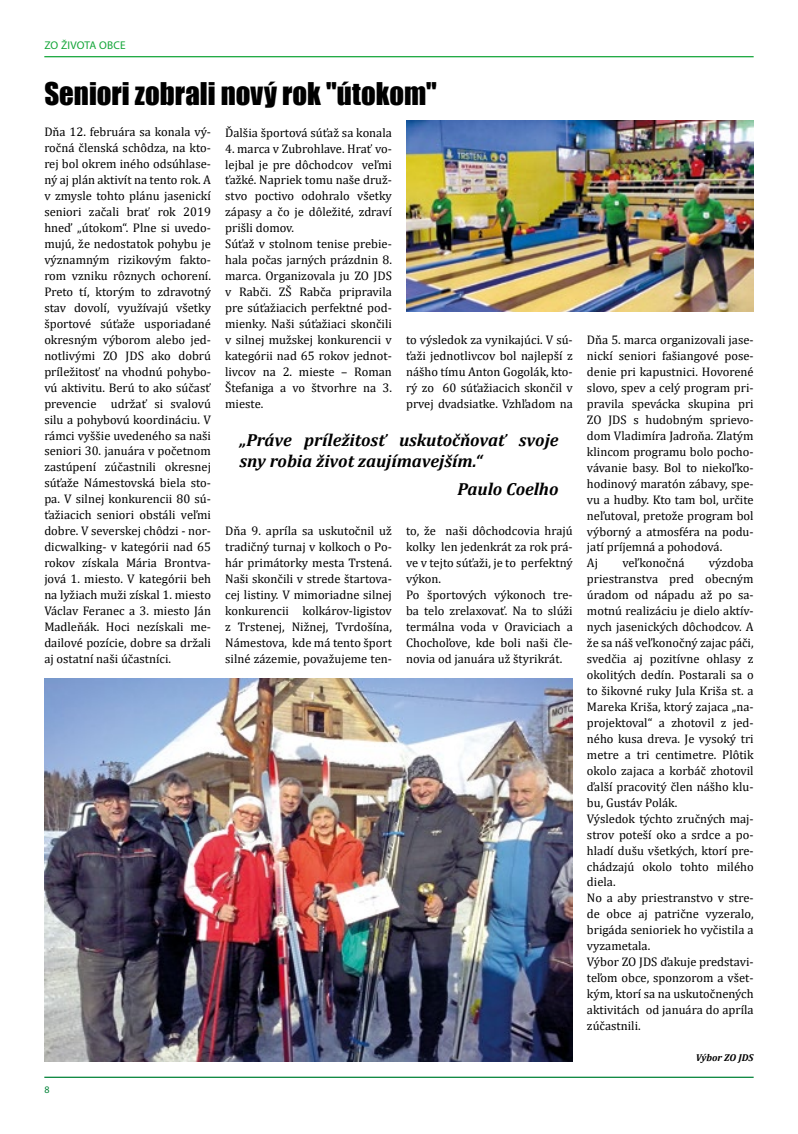
<style>
.page{position:relative;width:798px;height:1134px;background:#fff}
.page>*{position:absolute;margin:0;border:0;box-sizing:border-box;transform-origin:0 0}
.t1{font:28.75px "Impact";color:#000}
.t2{font:italic 700 17.5px/21px "Cambria";color:#000}
.t3{font:12.5px/16px "Cambria";color:#000}
.t4{font:11.25px "Myriad Pro";letter-spacing:.02em;color:#13a538}
.t5{font:italic 700 10px "Cambria";color:#000}
.t6{font:10px "Myriad Pro";color:#008237}
</style>
<div class="page">
<hr style="left:44px;top:56px;width:709px;height:1px;background:#13a538">
<hr style="left:44px;top:1077px;width:709px;height:1px;background:#008237">
<img style="left:406px;top:120px;width:347px;height:192px">
<img style="left:44px;top:679px;width:528px;height:382px">
<p class="t4" style="left:44px;top:39px;width:83px">ZO ŽIVOTA OBCE</p>
<h1 class="t1" style="left:44px;top:71px;width:394px">Seniori zobrali nový rok "útokom"</h1>
<p class="t3" style="left:44px;top:124px;width:168px;text-align:justify">Dňa 12. februára sa konala vý&shy;ročná členská schôdza, na kto&shy;rej bol okrem iného odsúhlase&shy;ný aj plán aktivít na tento rok. A v zmysle tohto plánu jasenickí seniori začali brať rok 2019 hneď „útokom“. Plne si uvedo&shy;mujú, že nedostatok pohybu je významným rizikovým fakto&shy;rom vzniku rôznych ochorení.<br>Preto tí, ktorým to zdravotný stav dovolí, využívajú všetky športové súťaže usporiadané okresným výborom alebo jed&shy;notlivými ZO JDS ako dobrú príležitosť na vhodnú pohybo&shy;vú aktivitu. Berú to ako súčasť prevencie udržať si svalovú silu a pohybovú koordináciu. V rámci vyššie uvedeného sa naši seniori 30. januára v početnom zastúpení zúčastnili okresnej súťaže Námestovská biela sto&shy;pa. V silnej konkurencii 80 sú&shy;ťažiacich seniori obstáli veľmi dobre. V severskej chôdzi - nor&shy;dicwalking- v kategórii nad 65 rokov získala Mária Brontva&shy;jová 1. miesto. V kategórii beh na lyžiach muži získal 1. miesto Václav Feranec a 3. miesto Ján Madleňák. Hoci nezískali me&shy;dailové pozície, dobre sa držali aj ostatní naši účastníci.</p>
<p class="t3" style="left:225px;top:124px;width:168px">Ďalšia športová súťaž sa konala</p>
<p class="t3" style="left:225px;top:140px;width:168px">4. marca v Zubrohlave. Hrať vo&shy;lejbal je pre dôchodcov veľmi ťažké. Napriek tomu naše druž&shy;stvo poctivo odohralo všetky zápasy a čo je dôležité, zdraví prišli domov.<br>Súťaž v stolnom tenise prebie&shy;hala počas jarných prázdnin 8. marca. Organizovala ju ZO JDS v Rabči. ZŠ Rabča pripravila pre súťažiacich perfektné pod&shy;mienky. Naši súťažiaci skončili v silnej mužskej konkurencii v kategórii nad 65 rokov jednot&shy;livcov na 2. mieste – Roman<br>Štefaniga a vo štvorhre na 3. mieste.</p>
<p class="t3" style="left:406px;top:332px;width:168px;text-align:justify">to výsledok za vynikajúci. V sú&shy;ťaži jednotlivcov bol najlepší z nášho tímu Anton Gogolák, kto&shy;rý zo 60 súťažiacich skončil v prvej dvadsiatke. Vzhľadom na</p>
<h2 class="t2" style="left:239px;top:429px;width:320px">„Práve príležitosť uskutočňovať svoje sny robia život zaujímavejším.“</h2>
<h2 class="t2" style="left:457px;top:478px;width:103px">Paulo Coelho</h2>
<p class="t3" style="left:225px;top:523px;width:168px;text-align:justify">Dňa 9. apríla sa uskutočnil už tradičný turnaj v kolkoch o Po&shy;hár primátorky mesta Trstená.<br>Naši skončili v strede štartova&shy;cej listiny. V mimoriadne silnej konkurencii kolkárov-ligistov z Trstenej, Nižnej, Tvrdošína, Námestova, kde má tento šport silné zázemie, považujeme ten-</p>
<p class="t3" style="left:406px;top:523px;width:168px">to, že naši dôchodcovia hrajú kolky len jedenkrát za rok prá&shy;ve v tejto súťaži, je to perfektný výkon.<br>Po športových výkonoch tre&shy;ba telo zrelaxovať. Na to slúži termálna voda v Oraviciach a<br>Chochoľove, kde boli naši čle&shy;novia od januára už štyrikrát.</p>
<p class="t6" style="left:44px;top:1084px;width:7px">8</p>
<p class="t3" style="left:586px;top:332px;width:168px">Dňa 5. marca organizovali jase&shy;nickí seniori fašiangové pose&shy;denie pri kapustnici. Hovorené slovo, spev a celý program pri&shy;pravila spevácka skupina pri<br>ZO JDS s hudobným sprievo&shy;dom Vladimíra Jadroňa. Zlatým klincom programu bolo pocho&shy;vávanie basy. Bol to niekoľko&shy;hodinový maratón zábavy, spe&shy;vu a hudby. Kto tam bol, určite neľutoval, pretože program bol výborný a atmosféra na podu&shy;jatí príjemná a pohodová.<br>Aj</p>
<p class="t3" style="left:622px;top:555px;width:64px">veľkonočná</p>
<p class="t3" style="left:586px;top:555px;width:168px;text-indent:122px">výzdoba priestranstva pred obecným úradom od nápadu až po sa&shy;motnú realizáciu je dielo aktív&shy;nych jasenických dôchodcov. A že sa náš veľkonočný zajac páči, svedčia aj pozitívne ohlasy z okolitých dedín. Postarali sa o to šikovné ruky Jula Kriša st. a<br>Mareka Kriša, ktorý zajaca „na&shy;projektoval“ a zhotovil z jed&shy;ného kusa dreva. Je vysoký tri metre a tri centimetre. Plôtik okolo zajaca a korbáč zhotovil ďalší pracovitý člen nášho klu&shy;bu, Gustáv Polák.<br>Výsledok týchto zručných maj&shy;strov poteší oko a srdce a po&shy;hladí dušu všetkých, ktorí pre&shy;chádzajú okolo tohto milého diela.<br>No a aby priestranstvo v stre&shy;de obce aj patrične vyzeralo, brigáda senioriek ho vyčistila a vyzametala.<br>Výbor ZO JDS ďakuje predstavi&shy;teľom obce, sponzorom a všet&shy;kým, ktorí sa na uskutočnených aktivitách od januára do apríla zúčastnili.</p>
<p class="t5" style="left:695px;top:1051px;width:59px">Výbor ZO JDS</p>
</div>
